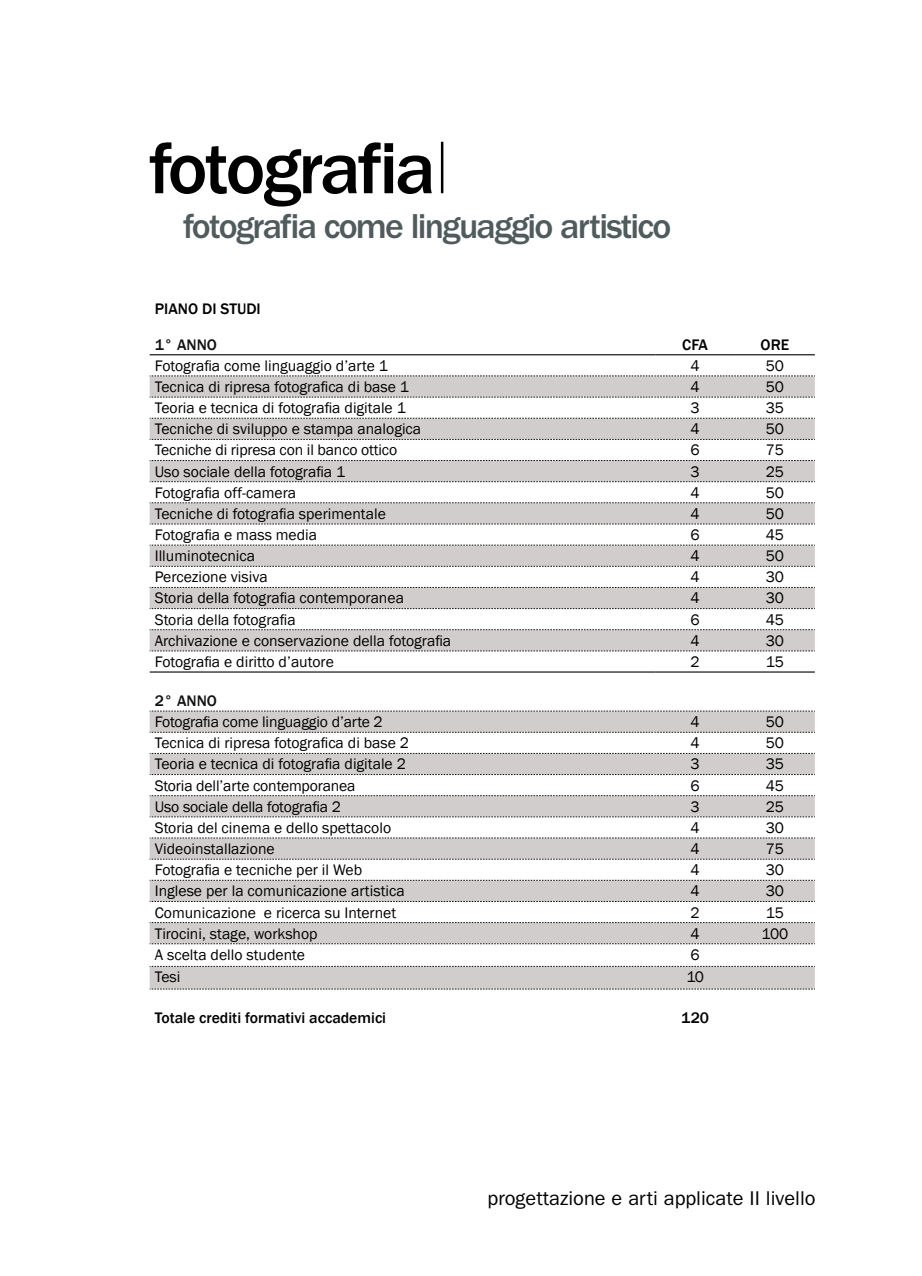
<style>
.page{position:relative;width:922px;height:1276px;background:#fff}
.page>*{position:absolute;margin:0;border:0;box-sizing:border-box;transform-origin:0 0}
.t1{font:500 75px "ITC Franklin Gothic Std";letter-spacing:-.04em;color:#000}
.t2{font:500 35.75px "ITC Franklin Gothic Std";letter-spacing:-.05em;color:#505b5d}
.t3{font:20px "ITC Franklin Gothic Std";color:#000}
.t4{font:15.75px "Franklin Gothic";color:#000}
.t5{font:500 15.75px "Franklin Gothic";color:#000}
.t6{font:500 15.75px "Franklin Gothic";color:#111211}
</style>
<div class="page">
<hr style="left:441px;top:142px;width:2px;height:51px;background:#000">
<svg style="left:150px;top:376px;width:664px;height:612px"></svg>
<hr style="left:150px;top:354px;width:505px;height:1px;background:#000">
<hr style="left:655px;top:354px;width:80px;height:1px;background:#000">
<hr style="left:734px;top:354px;width:80px;height:1px;background:#000">
<svg style="left:150px;top:710px;width:664px;height:1px"></svg>
<svg style="left:150px;top:732px;width:664px;height:1px"></svg>
<svg style="left:150px;top:753px;width:664px;height:1px"></svg>
<svg style="left:150px;top:774px;width:664px;height:1px"></svg>
<svg style="left:150px;top:795px;width:664px;height:1px"></svg>
<svg style="left:150px;top:816px;width:664px;height:1px"></svg>
<svg style="left:150px;top:837px;width:664px;height:1px"></svg>
<svg style="left:150px;top:858px;width:664px;height:1px"></svg>
<svg style="left:150px;top:880px;width:664px;height:1px"></svg>
<svg style="left:150px;top:901px;width:664px;height:1px"></svg>
<svg style="left:150px;top:922px;width:664px;height:1px"></svg>
<svg style="left:150px;top:943px;width:664px;height:1px"></svg>
<svg style="left:150px;top:966px;width:664px;height:1px"></svg>
<svg style="left:150px;top:988px;width:664px;height:1px"></svg>
<hr style="left:150px;top:671px;width:505px;height:1px;background:#000">
<hr style="left:655px;top:671px;width:80px;height:1px;background:#000">
<hr style="left:734px;top:671px;width:80px;height:1px;background:#000">
<svg style="left:150px;top:375px;width:663px;height:1px"></svg>
<svg style="left:150px;top:397px;width:664px;height:1px"></svg>
<svg style="left:150px;top:418px;width:664px;height:1px"></svg>
<svg style="left:150px;top:439px;width:664px;height:1px"></svg>
<svg style="left:150px;top:460px;width:664px;height:1px"></svg>
<svg style="left:150px;top:481px;width:664px;height:1px"></svg>
<svg style="left:150px;top:502px;width:664px;height:1px"></svg>
<svg style="left:150px;top:523px;width:664px;height:1px"></svg>
<svg style="left:150px;top:545px;width:664px;height:1px"></svg>
<svg style="left:150px;top:566px;width:664px;height:1px"></svg>
<svg style="left:150px;top:587px;width:664px;height:1px"></svg>
<svg style="left:150px;top:608px;width:664px;height:1px"></svg>
<svg style="left:150px;top:629px;width:664px;height:1px"></svg>
<svg style="left:150px;top:650px;width:664px;height:1px"></svg>
<h1 class="t1" style="left:149px;top:126px;width:288px">fotografia</h1>
<h2 class="t2" style="left:183px;top:206px;width:489px">fotografia come linguaggio artistico</h2>
<p class="t5" style="left:155px;top:299px;width:107px">PIANO DI STUDI</p>
<p class="t6" style="left:155px;top:335px;width:64px">1° ANNO</p>
<p class="t5" style="left:682px;top:335px;width:27px">CFA</p>
<p class="t5" style="left:760px;top:335px;width:30px">ORE</p>
<p class="t4" style="left:155px;top:356px;width:235px">Fotografia come linguaggio d’arte 1</p>
<p class="t4" style="left:690px;top:356px;width:11px">4</p>
<p class="t4" style="left:765px;top:356px;width:20px">50</p>
<p class="t4" style="left:155px;top:377px;width:256px">Tecnica di ripresa fotografica di base 1</p>
<p class="t4" style="left:690px;top:377px;width:11px">4</p>
<p class="t4" style="left:765px;top:377px;width:20px">50</p>
<p class="t4" style="left:155px;top:398px;width:252px">Teoria e tecnica di fotografia digitale 1</p>
<p class="t4" style="left:690px;top:398px;width:11px">3</p>
<p class="t4" style="left:765px;top:398px;width:20px">35</p>
<p class="t4" style="left:155px;top:419px;width:268px">Tecniche di sviluppo e stampa analogica</p>
<p class="t4" style="left:690px;top:419px;width:11px">4</p>
<p class="t4" style="left:765px;top:419px;width:20px">50</p>
<p class="t4" style="left:155px;top:440px;width:244px">Tecniche di ripresa con il banco ottico</p>
<p class="t4" style="left:690px;top:440px;width:11px">6</p>
<p class="t4" style="left:765px;top:440px;width:20px">75</p>
<p class="t4" style="left:155px;top:461px;width:192px">Uso sociale della fotografia 1</p>
<p class="t4" style="left:690px;top:461px;width:11px">3</p>
<p class="t4" style="left:765px;top:461px;width:20px">25</p>
<p class="t4" style="left:155px;top:483px;width:143px">Fotografia off-camera</p>
<p class="t4" style="left:690px;top:483px;width:11px">4</p>
<p class="t4" style="left:765px;top:483px;width:20px">50</p>
<p class="t4" style="left:155px;top:504px;width:232px">Tecniche di fotografia sperimentale</p>
<p class="t4" style="left:690px;top:504px;width:11px">4</p>
<p class="t4" style="left:765px;top:504px;width:20px">50</p>
<p class="t4" style="left:155px;top:525px;width:164px">Fotografia e mass media</p>
<p class="t4" style="left:690px;top:525px;width:11px">6</p>
<p class="t4" style="left:765px;top:525px;width:20px">45</p>
<p class="t4" style="left:155px;top:546px;width:102px">Illuminotecnica</p>
<p class="t4" style="left:690px;top:546px;width:11px">4</p>
<p class="t4" style="left:765px;top:546px;width:20px">50</p>
<p class="t4" style="left:155px;top:567px;width:114px">Percezione visiva</p>
<p class="t4" style="left:690px;top:567px;width:11px">4</p>
<p class="t4" style="left:765px;top:567px;width:20px">30</p>
<p class="t4" style="left:155px;top:588px;width:251px">Storia della fotografia contemporanea</p>
<p class="t4" style="left:690px;top:588px;width:11px">4</p>
<p class="t4" style="left:765px;top:588px;width:20px">30</p>
<p class="t4" style="left:155px;top:609px;width:142px">Storia della fotografia</p>
<p class="t4" style="left:690px;top:609px;width:11px">6</p>
<p class="t4" style="left:765px;top:609px;width:20px">45</p>
<p class="t4" style="left:155px;top:631px;width:298px">Archivazione e conservazione della fotografia</p>
<p class="t4" style="left:690px;top:631px;width:11px">4</p>
<p class="t4" style="left:765px;top:631px;width:20px">30</p>
<p class="t4" style="left:155px;top:652px;width:180px">Fotografia e diritto d’autore</p>
<p class="t4" style="left:690px;top:652px;width:11px">2</p>
<p class="t4" style="left:765px;top:652px;width:20px">15</p>
<p class="t6" style="left:155px;top:691px;width:64px">2° ANNO</p>
<p class="t4" style="left:155px;top:712px;width:229px">Fotografia come linguaggio d’arte 2</p>
<p class="t4" style="left:690px;top:712px;width:11px">4</p>
<p class="t4" style="left:765px;top:712px;width:20px">50</p>
<p class="t4" style="left:155px;top:733px;width:256px">Tecnica di ripresa fotografica di base 2</p>
<p class="t4" style="left:690px;top:733px;width:11px">4</p>
<p class="t4" style="left:765px;top:733px;width:20px">50</p>
<p class="t4" style="left:155px;top:754px;width:252px">Teoria e tecnica di fotografia digitale 2</p>
<p class="t4" style="left:690px;top:754px;width:11px">3</p>
<p class="t4" style="left:765px;top:754px;width:20px">35</p>
<p class="t4" style="left:155px;top:775px;width:202px">Storia dell’arte contemporanea</p>
<p class="t4" style="left:690px;top:775px;width:11px">6</p>
<p class="t4" style="left:765px;top:775px;width:20px">45</p>
<p class="t4" style="left:155px;top:796px;width:188px">Uso sociale della fotografia 2</p>
<p class="t4" style="left:690px;top:796px;width:11px">3</p>
<p class="t4" style="left:765px;top:796px;width:20px">25</p>
<p class="t4" style="left:155px;top:818px;width:238px">Storia del cinema e dello spettacolo</p>
<p class="t4" style="left:690px;top:818px;width:11px">4</p>
<p class="t4" style="left:765px;top:818px;width:20px">30</p>
<p class="t4" style="left:155px;top:839px;width:121px">Videoinstallazione</p>
<p class="t4" style="left:690px;top:839px;width:11px">4</p>
<p class="t4" style="left:765px;top:839px;width:20px">75</p>
<p class="t4" style="left:155px;top:860px;width:209px">Fotografia e tecniche per il Web</p>
<p class="t4" style="left:690px;top:860px;width:11px">4</p>
<p class="t4" style="left:765px;top:860px;width:20px">30</p>
<p class="t4" style="left:155px;top:881px;width:251px">Inglese per la comunicazione artistica</p>
<p class="t4" style="left:690px;top:881px;width:11px">4</p>
<p class="t4" style="left:765px;top:881px;width:20px">30</p>
<p class="t4" style="left:155px;top:902px;width:243px">Comunicazione e ricerca su Internet</p>
<p class="t4" style="left:690px;top:902px;width:11px">2</p>
<p class="t4" style="left:765px;top:902px;width:20px">15</p>
<p class="t4" style="left:155px;top:923px;width:164px">Tirocini, stage, workshop</p>
<p class="t4" style="left:690px;top:923px;width:11px">4</p>
<p class="t4" style="left:761px;top:923px;width:29px">100</p>
<p class="t4" style="left:155px;top:944px;width:152px">A scelta dello studente</p>
<p class="t4" style="left:690px;top:944px;width:11px">6</p>
<p class="t4" style="left:155px;top:967px;width:27px">Tesi</p>
<p class="t4" style="left:686px;top:967px;width:19px">10</p>
<p class="t5" style="left:155px;top:1008px;width:233px">Totale crediti formativi accademici</p>
<p class="t5" style="left:681px;top:1008px;width:29px">120</p>
<p class="t3" style="left:487px;top:1186px;width:329px">progettazione e arti applicate II livello</p>
</div>
